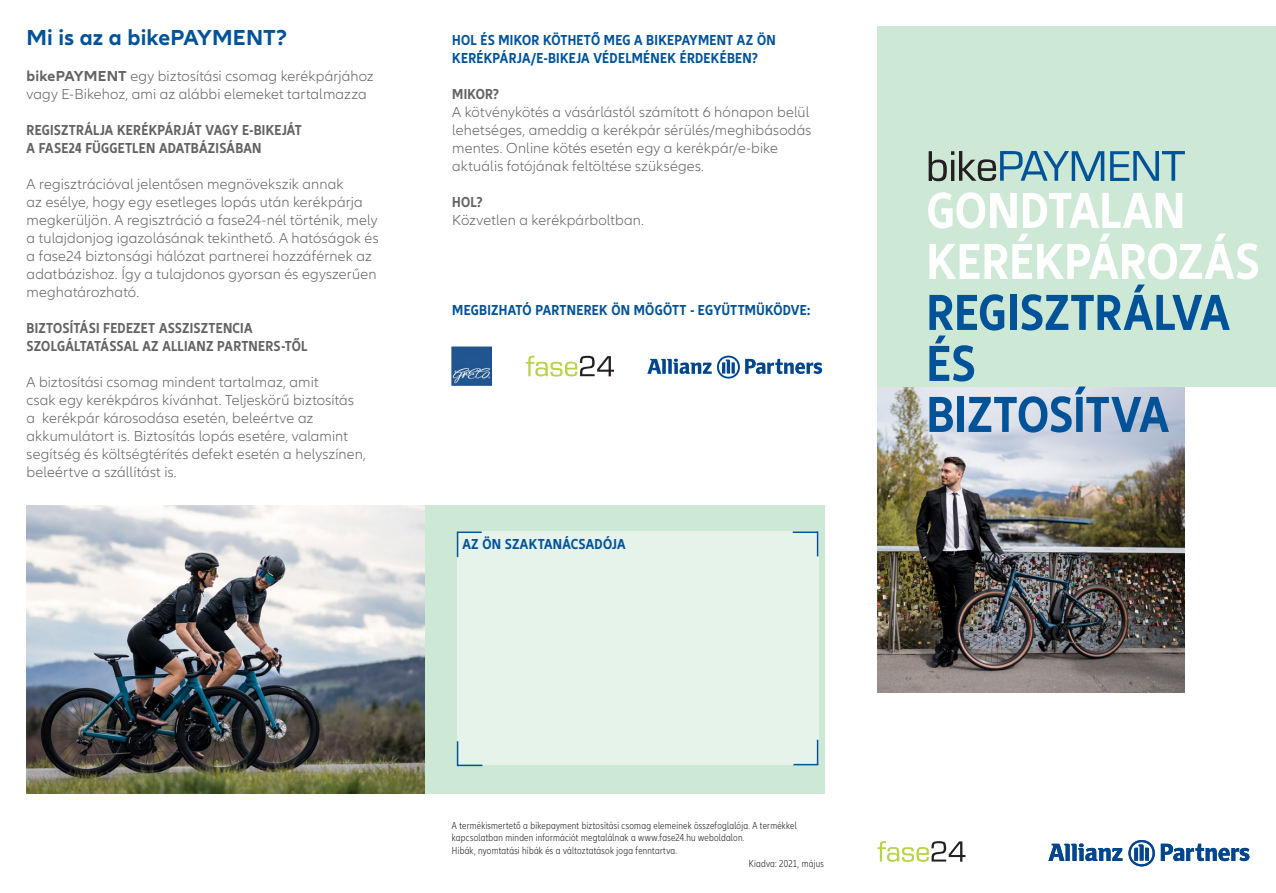
<style>
.page{position:relative;width:1276px;height:893px;background:#fff}
.page>*{position:absolute;margin:0;border:0;box-sizing:border-box;transform-origin:0 0}
.Headline_40pt{font:700 condensed 52.5px/51px "Allianz Neo";color:#015399}
.Headline_40pt-2{font:700 condensed 52.5px/51px "Allianz Neo";letter-spacing:.005em;color:#fff}
.Intro_15pt{font:700 22.5px "Allianz Neo";letter-spacing:.01em;color:#015399}
.Copy{font:300 15px/18px "Allianz Neo";letter-spacing:.01em;color:#636366}
.Copy_Highlight{font:700 condensed 15px/18px "Allianz Neo";letter-spacing:.015em;color:#636366}
.Copy_Highlight-2{font:700 condensed 15px/18px "Allianz Neo";letter-spacing:.02em;color:#015399}
.Headline_30pt{font:700 condensed 15px "Allianz Neo";letter-spacing:.02em;color:#015399}
.Terms_and_conditions{font:300 condensed 10.5px/12.6px "Allianz Neo";letter-spacing:.025em;color:#231f20}
.s1{font-weight:700}
</style>
<div class="page">
<img style="left:877px;top:387px;width:308px;height:306px">
<div style="left:877px;top:27px;width:399px;height:360px;background:#cee8d6"></div>
<img style="left:27px;top:505px;width:398px;height:288px">
<div style="left:425px;top:505px;width:399px;height:288px;background:#cee8d6"></div>
<div style="left:457px;top:531px;width:361px;height:234px;background:#e6f3ea"></div>
<svg style="left:457px;top:533px;width:1px;height:24px"></svg>
<hr style="left:457px;top:531px;width:25px;height:2px;background:#015399">
<svg style="left:457px;top:741px;width:25px;height:25px"></svg>
<hr style="left:792px;top:531px;width:25px;height:2px;background:#015399">
<svg style="left:817px;top:531px;width:1px;height:25px"></svg>
<svg style="left:793px;top:740px;width:25px;height:25px"></svg>
<svg style="left:1048px;top:843px;width:74px;height:18px"></svg>
<svg style="left:1128px;top:840px;width:26px;height:26px"></svg>
<svg style="left:1160px;top:844px;width:89px;height:17px"></svg>
<svg style="left:647px;top:356px;width:175px;height:23px"></svg>
<img style="left:452px;top:347px;width:39px;height:39px">
<svg style="left:526px;top:356px;width:88px;height:20px"></svg>
<svg style="left:877px;top:841px;width:88px;height:21px"></svg>
<svg style="left:928px;top:151px;width:176px;height:30px"></svg>
<svg style="left:1110px;top:151px;width:75px;height:30px"></svg>
<p class="Intro_15pt" style="left:27px;top:24px;width:262px">Mi is az a bikePAYMENT?</p>
<p class="Copy" style="left:27px;top:67px;width:349px"><span class="s1">bikePAYMENT</span> egy biztosítási csomag kerékpárjához vagy E-Bikehoz, ami az alábbi elemeket tartalmazza</p>
<p class="Copy_Highlight" style="left:27px;top:121px;width:277px">REGISZTRÁLJA KERÉKPÁRJÁT VAGY E-BIKEJÁT<br>A FASE24 FÜGGETLEN ADATBÁZISÁBAN</p>
<p class="Copy" style="left:27px;top:175px;width:353px">A regisztrációval jelentősen megnövekszik annak<br>az esélye, hogy egy esetleges lopás után kerékpárja megkerüljön. A regisztráció a fase24-nél történik, mely a tulajdonjog igazolásának tekinthető. A hatóságok és a fase24 biztonsági hálózat partnerei hozzáférnek az adatbázishoz. Így a tulajdonos gyorsan és egyszerűen meghatározható.</p>
<p class="Copy_Highlight" style="left:27px;top:319px;width:227px">BIZTOSÍTÁSI FEDEZET ASSZISZTENCIA</p>
<p class="Copy_Highlight" style="left:27px;top:337px;width:282px">SZOLGÁLTATÁSSAL AZ ALLIANZ PARTNERS-TŐL</p>
<p class="Copy" style="left:27px;top:373px;width:329px">A biztosítási csomag mindent tartalmaz, amit<br>csak egy kerékpáros kívánhat. Teljeskörű biztosítás</p>
<p class="Copy" style="left:27px;top:409px;width:341px">a kerékpár károsodása esetén, beleértve az akkumulátort is. Biztosítás lopás esetére, valamint segítség és költségtérítés defekt esetén a helyszínen, beleértve a szállítást is.</p>
<p class="Copy_Highlight-2" style="left:452px;top:31px;width:325px">HOL ÉS MIKOR KÖTHETŐ MEG A BIKEPAYMENT AZ ÖN<br>KERÉKPÁRJA/E-BIKEJA VÉDELMÉNEK ÉRDEKÉBEN?</p>
<p class="Copy_Highlight" style="left:452px;top:85px;width:48px">MIKOR?</p>
<p class="Copy" style="left:452px;top:103px;width:361px">A kötvénykötés a vásárlástól számított 6 hónapon belül lehetséges, ameddig a kerékpár sérülés/meghibásodás mentes. Online kötés esetén egy a kerékpár/e-bike aktuális fotójának feltöltése szükséges.</p>
<p class="Copy_Highlight" style="left:452px;top:193px;width:32px">HOL?</p>
<p class="Copy" style="left:452px;top:211px;width:193px">Közvetlen a kerékpárboltban.</p>
<p class="Copy_Highlight-2" style="left:452px;top:301px;width:359px">MEGBIZHATÓ PARTNEREK ÖN MÖGÖTT - EGYÜTTMÜKÖDVE:</p>
<p class="Headline_30pt" style="left:462px;top:535px;width:165px">AZ ÖN SZAKTANÁCSADÓJA</p>
<p class="Headline_40pt-2" style="left:926px;top:186px;width:335px">GONDTALAN<br>KERÉKPÁROZÁS</p>
<p class="Headline_40pt" style="left:926px;top:288px;width:305px">REGISZTRÁLVA<br>ÉS</p>
<p class="Headline_40pt" style="left:926px;top:390px;width:244px">BIZTOSÍTVA</p>
<p class="Terms_and_conditions" style="left:452px;top:819px;width:346px">A termékismertető a bikepayment biztosítási csomag elemeinek összefoglalója. A termékkel kapcsolatban minden információt megtalálnak a www.fase24.hu weboldalon.</p>
<p class="Terms_and_conditions" style="left:452px;top:844px;width:227px">Hibák, nyomtatási híbák és a változtatások joga fenntartva.</p>
<p class="Terms_and_conditions" style="left:749px;top:857px;width:76px">Kiadva: 2021, május</p>
</div>
